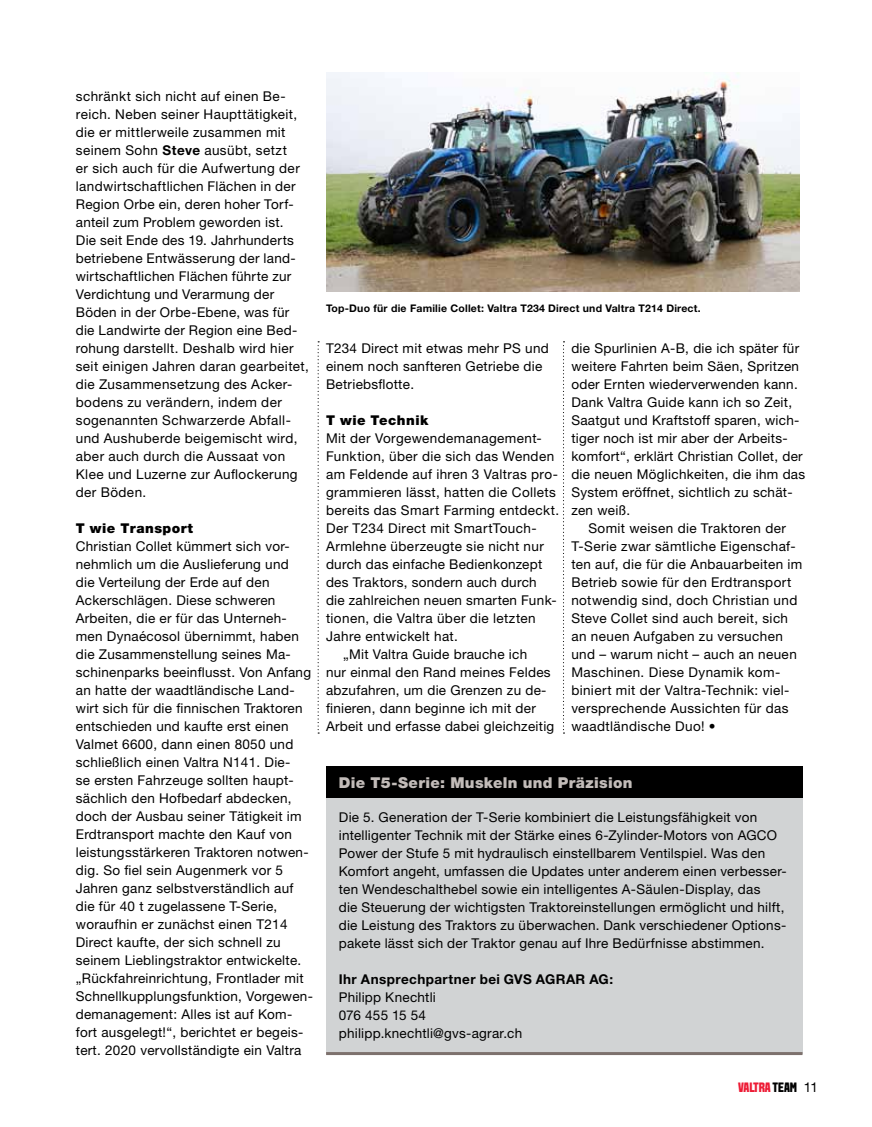
<style>
.page{position:relative;width:872px;height:1127px;background:#fff}
.page>*{position:absolute;margin:0;border:0;box-sizing:border-box;transform-origin:0 0}
.t1{font:900 15px "Helvetica Neue LT Std";letter-spacing:.025em;color:#c2bcb9}
.t2{font:13.5px/18px "Helvetica Neue LT Std";letter-spacing:.02em;color:#000}
.t3{font:700 13.5px "Helvetica Neue LT Std";letter-spacing:.03em;color:#000}
.t4{font:900 13.5px "Helvetica Neue LT Std";letter-spacing:.035em;color:#000}
.t5{font:800 13.5px "VALTRA Aveny T";letter-spacing:-.01em;color:#ed1b35}
.t6{font:700 10.5px "Helvetica Neue LT Std";letter-spacing:.02em;color:#000}
.s1{font-weight:700}
.s2{color:#000}
.s3{font-family:"Helvetica Neue LT Std";font-weight:400;color:#000}
</style>
<div class="page">
<svg style="left:317px;top:341px;width:2px;height:392px"></svg>
<svg style="left:563px;top:341px;width:1px;height:392px"></svg>
<div style="left:326px;top:766px;width:476px;height:32px;background:#000"></div>
<div style="left:326px;top:798px;width:476px;height:255px;background:#d1d3d4"></div>
<hr style="left:326px;top:1052px;width:476px;height:3px;background:#7d716d">
<img style="left:326px;top:72px;width:473px;height:219px">
<p class="t2" style="left:76px;top:87px;width:234px">schränkt sich nicht auf einen Be&shy;reich. Neben seiner Haupttätigkeit, die er mittlerweile zusammen mit seinem Sohn <span class="s1">Steve</span> ausübt, setzt<br>er sich auch für die Aufwertung der landwirtschaftlichen Flächen in der Region Orbe ein, deren hoher Torf&shy;anteil zum Problem geworden ist.<br>Die seit Ende des 19. Jahrhunderts betriebene Entwässerung der land&shy;wirtschaftlichen Flächen führte zur Verdichtung und Verarmung der Böden in der Orbe-Ebene, was für die Landwirte der Region eine Bed&shy;rohung darstellt. Deshalb wird hier seit einigen Jahren daran gearbeitet, die Zusammensetzung des Acker&shy;bodens zu verändern, indem der sogenannten Schwarzerde Abfall&shy;und Aushuberde beigemischt wird, aber auch durch die Aussaat von Klee und Luzerne zur Auflockerung der Böden.</p>
<p class="t4" style="left:76px;top:520px;width:119px">T wie Transport</p>
<p class="t2" style="left:76px;top:537px;width:239px">Christian Collet kümmert sich vor&shy;nehmlich um die Auslieferung und<br>die Verteilung der Erde auf den Ackerschlägen. Diese schweren Arbeiten, die er für das Unterneh&shy;men Dynaécosol übernimmt, haben die Zusammenstellung seines Ma&shy;schinenparks beeinflusst. Von Anfang an hatte der waadtländische Land&shy;wirt sich für die finnischen Traktoren entschieden und kaufte erst einen Valmet 6600, dann einen 8050 und schließlich einen Valtra N141. Die-<br>se ersten Fahrzeuge sollten haupt&shy;sächlich den Hofbedarf abdecken, doch der Ausbau seiner Tätigkeit im Erdtransport machte den Kauf von leistungsstärkeren Traktoren notwen&shy;dig. So fiel sein Augenmerk vor 5<br>Jahren ganz selbstverständlich auf die für 40 t zugelassene T-Serie, woraufhin er zunächst einen T214<br>Direct kaufte, der sich schnell zu seinem Lieblingstraktor entwickelte. „Rückfahreinrichtung, Frontlader mit Schnellkupplungsfunktion, Vorgewen&shy;demanagement: Alles ist auf Kom&shy;fort ausgelegt!“, berichtet er begeis&shy;tert. 2020 vervollständigte ein Valtra</p>
<p class="t6" style="left:326px;top:302px;width:376px">Top-Duo für die Familie Collet: Valtra T234 Direct und Valtra T214 Direct.</p>
<p class="t2" style="left:326px;top:339px;width:224px">T234 Direct mit etwas mehr PS und einem noch sanfteren Getriebe die<br>Betriebsflotte.</p>
<p class="t4" style="left:326px;top:412px;width:104px">T wie Technik</p>
<p class="t2" style="left:326px;top:429px;width:217px">Mit der Vorgewendemanagement-</p>
<p class="t2" style="left:326px;top:447px;width:230px">Funktion, über die sich das Wenden</p>
<p class="t2" style="left:326px;top:465px;width:233px">am Feldende auf ihren 3 Valtras pro-</p>
<p class="t2" style="left:326px;top:483px;width:231px">grammieren lässt, hatten die Collets</p>
<p class="t2" style="left:326px;top:501px;width:235px">bereits das Smart Farming entdeckt.</p>
<p class="t2" style="left:326px;top:519px;width:212px">Der T234 Direct mit SmartTouch-</p>
<p class="t2" style="left:326px;top:537px;width:219px">Armlehne überzeugte sie nicht nur</p>
<p class="t2" style="left:326px;top:555px;width:218px">durch das einfache Bedienkonzept</p>
<p class="t2" style="left:326px;top:573px;width:212px">des Traktors, sondern auch durch</p>
<p class="t2" style="left:326px;top:591px;width:231px">die zahlreichen neuen smarten Funk-</p>
<p class="t2" style="left:326px;top:609px;width:211px">tionen, die Valtra über die letzten</p>
<p class="t2" style="left:326px;top:627px;width:133px">Jahre entwickelt hat.</p>
<p class="t2" style="left:343px;top:645px;width:186px">„Mit Valtra Guide brauche ich</p>
<p class="t2" style="left:326px;top:662px;width:226px">nur einmal den Rand meines Feldes</p>
<p class="t2" style="left:326px;top:680px;width:222px">abzufahren, um die Grenzen zu de-</p>
<p class="t2" style="left:326px;top:698px;width:211px">finieren, dann beginne ich mit der</p>
<p class="t2" style="left:326px;top:716px;width:230px">Arbeit und erfasse dabei gleichzeitig</p>
<p class="t2" style="left:571px;top:338px;width:235px">die Spurlinien A-B, die ich später für weitere Fahrten beim Säen, Spritzen oder Ernten wiederverwenden kann.<br>Dank Valtra Guide kann ich so Zeit, Saatgut und Kraftstoff sparen, wich&shy;tiger noch ist mir aber der Arbeits&shy;komfort“, erklärt Christian Collet, der die neuen Möglichkeiten, die ihm das System eröffnet, sichtlich zu schät&shy;zen weiß.</p>
<p class="t2" style="left:571px;top:518px;width:232px;text-indent:17px">Somit weisen die Traktoren der T-Serie zwar sämtliche Eigenschaf&shy;ten auf, die für die Anbauarbeiten im Betrieb sowie für den Erdtransport notwendig sind, doch Christian und Steve Collet sind auch bereit, sich an neuen Aufgaben zu versuchen und – warum nicht – auch an neuen Maschinen. Diese Dynamik kom&shy;biniert mit der Valtra-Technik: viel&shy;versprechende Aussichten für das waadtländische Duo! •</p>
<p class="t1" style="left:339px;top:773px;width:295px">Die T5-Serie: Muskeln und Präzision</p>
<p class="t2" style="left:339px;top:808px;width:449px">Die 5. Generation der T-Serie kombiniert die Leistungsfähigkeit von intelligenter Technik mit der Stärke eines 6-Zylinder-Motors von AGCO Power der Stufe 5 mit hydraulisch einstellbarem Ventilspiel. Was den Komfort angeht, umfassen die Updates unter anderem einen verbesser&shy;ten Wendeschalthebel sowie ein intelligentes A-Säulen-Display, das<br>die Steuerung der wichtigsten Traktoreinstellungen ermöglicht und hilft, die Leistung des Traktors zu überwachen. Dank verschiedener Options&shy;pakete lässt sich der Traktor genau auf I hre Bedürfnisse abstimmen.</p>
<p class="t3" style="left:339px;top:971px;width:276px">Ihr Ansprechpartner bei GVS AGRAR AG:</p>
<p class="t2" style="left:339px;top:988px;width:185px">Philipp Knechtli<br>076 455 15 54 philipp.knechtli@gvs-agrar.ch</p>
<p class="t5" style="left:738px;top:1078px;width:81px">VALTRA <span class="s2">TEAM</span> <span class="s3">11</span></p>
</div>
